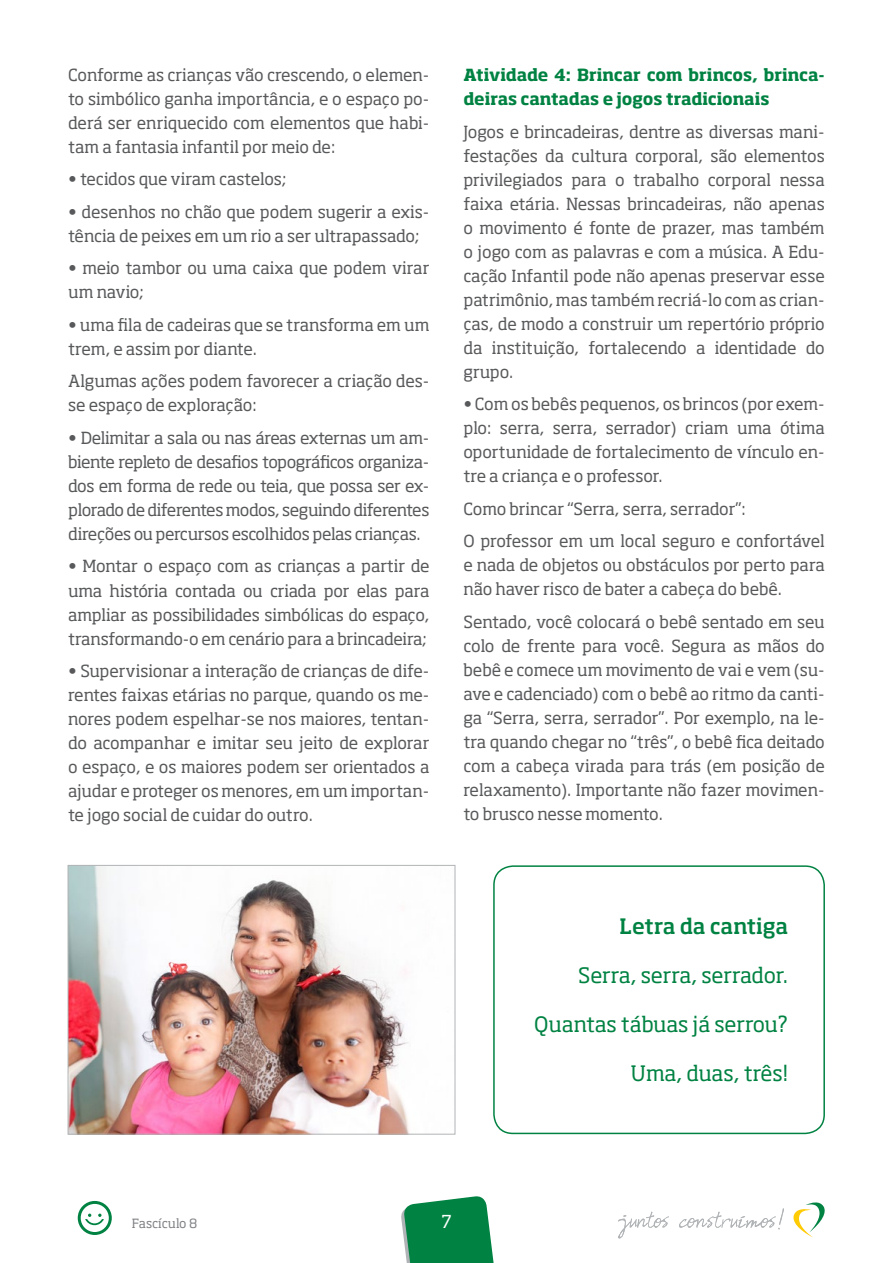
<style>
.page{position:relative;width:893px;height:1263px;background:#fff}
.page>*{position:absolute;margin:0;border:0;box-sizing:border-box;transform-origin:0 0}
.t1{font:21px "Soho Std";letter-spacing:-.01em;color:#008242}
.t2{font:500 21px "Soho Std";letter-spacing:-.01em;color:#008242}
.t3{font:17.7px "Soho Std";color:#fff}
.t4{font:16.5px/24px "Soho Std";letter-spacing:-.015em;color:#58595b;text-align:justify}
.t5{font:700 16.5px/24px "Soho Std";letter-spacing:-.005em;color:#008242}
.t6{font:12.6px "Soho Std";letter-spacing:-.01em;color:#808285}
</style>
<div class="page">
<svg style="left:401px;top:1196px;width:93px;height:67px;background:#28945f"></svg>
<svg style="left:793px;top:1202px;width:32px;height:35px"></svg>
<svg style="left:618px;top:1208px;width:166px;height:30px"></svg>
<svg style="left:78px;top:1201px;width:34px;height:34px"></svg>
<img style="left:70px;top:867px;width:339px;height:265px">
<div style="left:68px;top:865px;width:387px;height:269px;border:1px solid #b1b4b6"></div>
<div style="left:493px;top:865px;width:332px;height:269px;border:2px solid #008242;border-radius:19px"></div>
<p class="t4" style="left:68px;top:63px;width:363px">Conforme as crianças vão crescendo, o elemen&shy;to simbólico ganha importância, e o espaço po&shy;derá ser enriquecido com elementos que habi&shy;tam a fantasia infantil por meio de:</p>
<p class="t4" style="left:68px;top:167px;width:220px">• tecidos que viram castelos;</p>
<p class="t4" style="left:68px;top:200px;width:363px">• desenhos no chão que podem sugerir a exis&shy;tência de peixes em um rio a ser ultrapassado;</p>
<p class="t4" style="left:68px;top:256px;width:363px">• meio tambor ou uma caixa que podem virar um navio;</p>
<p class="t4" style="left:68px;top:313px;width:363px">• uma fila de cadeiras que se transforma em um trem, e assim por diante.</p>
<p class="t4" style="left:68px;top:369px;width:363px">Algumas ações podem favorecer a criação des&shy;se espaço de exploração:</p>
<p class="t4" style="left:68px;top:426px;width:363px">• Delimitar a sala ou nas áreas externas um am&shy;biente repleto de desafios topográficos organiza&shy;dos em forma de rede ou teia, que possa ser ex&shy;plorado de diferentes modos, seguindo diferentes direções ou percursos escolhidos pelas crianças.</p>
<p class="t4" style="left:68px;top:554px;width:363px">• Montar o espaço com as crianças a partir de uma história contada ou criada por elas para ampliar as possibilidades simbólicas do espaço, transformando-o em cenário para a brincadeira;</p>
<p class="t4" style="left:68px;top:659px;width:363px">• Supervisionar a interação de crianças de dife&shy;rentes faixas etárias no parque, quando os me&shy;nores podem espelhar-se nos maiores, tentan&shy;do acompanhar e imitar seu jeito de explorar o espaço, e os maiores podem ser orientados a ajudar e proteger os menores, em um importan&shy;te jogo social de cuidar do outro.</p>
<p class="t5" style="left:463px;top:62px;width:363px">Atividade 4: Brincar com brincos, brinca&shy;deiras cantadas e jogos tradicionais</p>
<p class="t4" style="left:463px;top:119px;width:363px">Jogos e brincadeiras, dentre as diversas mani&shy;festações da cultura corporal, são elementos privilegiados para o trabalho corporal nessa faixa etária. Nessas brincadeiras, não apenas o movimento é fonte de prazer, mas também o jogo com as palavras e com a música. A Edu&shy;cação Infantil pode não apenas preservar esse patrimônio, mas também recriá-lo com as crian&shy;ças, de modo a construir um repertório próprio da instituição, fortalecendo a identidade do grupo.</p>
<p class="t4" style="left:463px;top:392px;width:363px">• Com os bebês pequenos, os brincos (por exem&shy;plo: serra, serra, serrador) criam uma ótima oportunidade de fortalecimento de vínculo en&shy;tre a criança e o professor.</p>
<p class="t4" style="left:463px;top:492px;width:363px;line-height:32.5px">Como brincar “Serra, serra, serrador”:<br>O professor em um local seguro e confortável</p>
<p class="t4" style="left:463px;top:553px;width:363px">e nada de objetos ou obstáculos por perto para não haver risco de bater a cabeça do bebê.</p>
<p class="t4" style="left:463px;top:609px;width:363px">Sentado, você colocará o bebê sentado em seu colo de frente para você. Segura as mãos do bebê e comece um movimento de vai e vem (su&shy;ave e cadenciado) com o bebê ao ritmo da canti&shy;ga “Serra, serra, serrador”. Por exemplo, na le&shy;tra quando chegar no “três”, o bebê fica deitado com a cabeça virada para trás (em posição de relaxamento). Importante não fazer movimen&shy;to brusco nesse momento.</p>
<p class="t2" style="left:620px;top:913px;width:170px">Letra da cantiga</p>
<p class="t1" style="left:578px;top:962px;width:211px">Serra, serra, serrador.</p>
<p class="t1" style="left:534px;top:1011px;width:255px">Quantas tábuas já serrou?</p>
<p class="t1" style="left:630px;top:1060px;width:159px">Uma, duas, três!</p>
<p class="t6" style="left:132px;top:1215px;width:67px">Fascículo 8</p>
<p class="t3" style="left:441px;top:1210px;width:12px">7</p>
</div>
